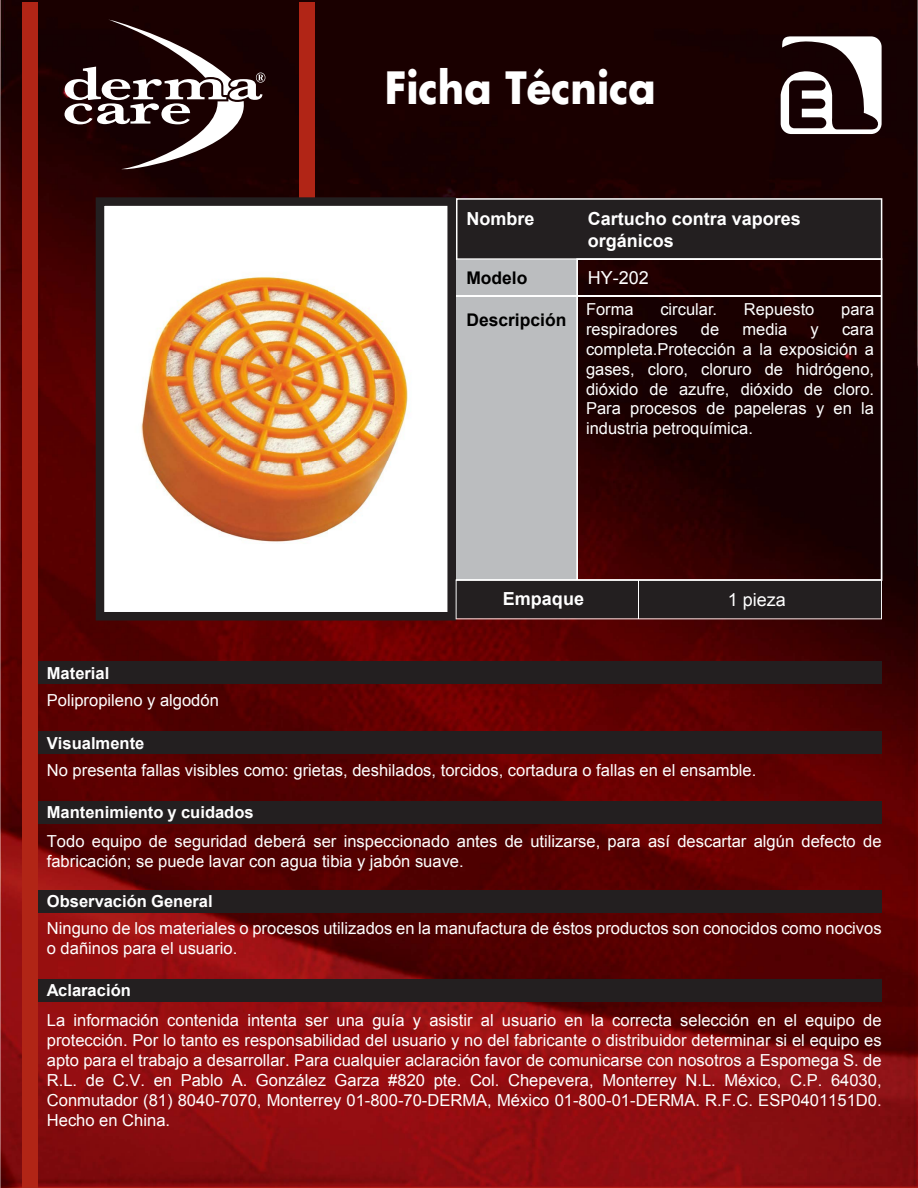
<style>
.page{position:relative;width:918px;height:1188px;background:#fff}
.page>*{position:absolute;margin:0;border:0;box-sizing:border-box;transform-origin:0 0}
.t1{font:43.5px "Futura Koyu";color:#fff;scale:.92 1}
.t2{font:700 18px/21.6px "Arial";color:#fff}
.t3{font:18px "Arial";color:#fff}
.t4{font:700 17.4px "Arial";color:#000}
.t5{font:16.5px/19.8px "Arial";color:#fff}
.t6{font:700 16.5px "Arial";color:#fff}
</style>
<div class="page">
<img style="left:0;top:0;width:918px;height:1188px">
<div style="left:22px;top:2px;width:16px;height:1186px;background:#b12516"></div>
<div style="left:299px;top:2px;width:16px;height:589px;background:#b12516"></div>
<svg style="left:96px;top:197px;width:360px;height:424px"></svg>
<div style="left:456px;top:198px;width:426px;height:60px;background:#231f20"></div>
<svg style="left:781px;top:36px;width:101px;height:98px"></svg>
<svg style="left:65px;top:20px;width:200px;height:150px"></svg>
<div style="left:38px;top:731px;width:844px;height:23px;background:#231f20"></div>
<div style="left:38px;top:801px;width:844px;height:23px;background:#231f20"></div>
<div style="left:38px;top:890px;width:844px;height:23px;background:#231f20"></div>
<div style="left:38px;top:979px;width:844px;height:22px;background:#231f20"></div>
<div style="left:38px;top:661px;width:844px;height:23px;background:#231f20"></div>
<div style="left:456px;top:581px;width:426px;height:38px;background:#231f20"></div>
<svg style="left:456px;top:258px;width:426px;height:323px;background:#4f3a3b"></svg>
<img style="left:115px;top:252px;width:320px;height:314px">
<h1 class="t1" style="left:385px;top:58px;width:296px">Ficha Técnica</h1>
<p class="t2" style="left:466px;top:209px;width:70px">Nombre</p>
<p class="t4" style="left:466px;top:266px;width:63px">Modelo</p>
<p class="t4" style="left:466px;top:309px;width:101px">Descripción</p>
<p class="t2" style="left:588px;top:209px;width:215px">Cartucho contra vapores orgánicos</p>
<p class="t3" style="left:588px;top:265px;width:63px">HY-202</p>
<p class="t5" style="left:586px;top:300px;width:49px">Forma</p>
<p class="t5" style="left:660px;top:300px;width:58px">circular.</p>
<p class="t5" style="left:744px;top:300px;width:72px">Repuesto</p>
<p class="t5" style="left:841px;top:300px;width:35px">para</p>
<p class="t5" style="left:586px;top:320px;width:93px">respiradores</p>
<p class="t5" style="left:701px;top:320px;width:20px">de</p>
<p class="t5" style="left:742px;top:320px;width:46px">media</p>
<p class="t5" style="left:811px;top:320px;width:10px">y</p>
<p class="t5" style="left:586px;top:320px;width:290px;text-align:justify;text-indent:256px">cara completa.Protección a la exposición a gases, cloro, cloruro de hidrógeno, dióxido de azufre, dióxido de cloro.<br>Para procesos de papeleras y en la industria petroquímica.</p>
<p class="t6" style="left:47px;top:662px;width:64px">Material</p>
<p class="t5" style="left:47px;top:690px;width:174px">Polipropileno y algodón</p>
<p class="t2" style="left:503px;top:588px;width:83px">Empaque</p>
<p class="t3" style="left:728px;top:588px;width:60px">1 pieza</p>
<p class="t6" style="left:47px;top:732px;width:99px">Visualmente</p>
<p class="t5" style="left:47px;top:760px;width:711px">No presenta fallas visibles como: grietas, deshilados, torcidos, cortadura o fallas en el ensamble.</p>
<p class="t6" style="left:47px;top:801px;width:208px">Mantenimiento y cuidados</p>
<p class="t5" style="left:47px;top:831px;width:836px">Todo equipo de seguridad deberá ser inspeccionado antes de utilizarse, para así descartar algún defecto de fabricación; se puede lavar con agua tibia y jabón suave.</p>
<p class="t6" style="left:47px;top:890px;width:167px">Observación General</p>
<p class="t5" style="left:47px;top:919px;width:836px">Ninguno de los materiales o procesos utilizados en la manufactura de éstos productos son conocidos como nocivos o dañinos para el usuario.</p>
<p class="t6" style="left:47px;top:980px;width:86px">Aclaración</p>
<p class="t5" style="left:47px;top:1011px;width:836px;text-align:justify">La información contenida intenta ser una guía y asistir al usuario en la correcta selección en el equipo de protección. Por lo tanto es responsabilidad del usuario y no del fabricante o distribuidor determinar si el equipo es apto para el trabajo a desarrollar. Para cualquier aclaración favor de comunicarse con nosotros a Espomega S. de R.L. de C.V. en Pablo A. González Garza #820 pte. Col. Chepevera, Monterrey N.L. México, C.P. 64030, Conmutador (81) 8040-7070, Monterrey 01-800-70-DERMA, México 01-800-01-DERMA. R.F.C. ESP0401151D0.<br>Hecho en China.</p>
</div>
